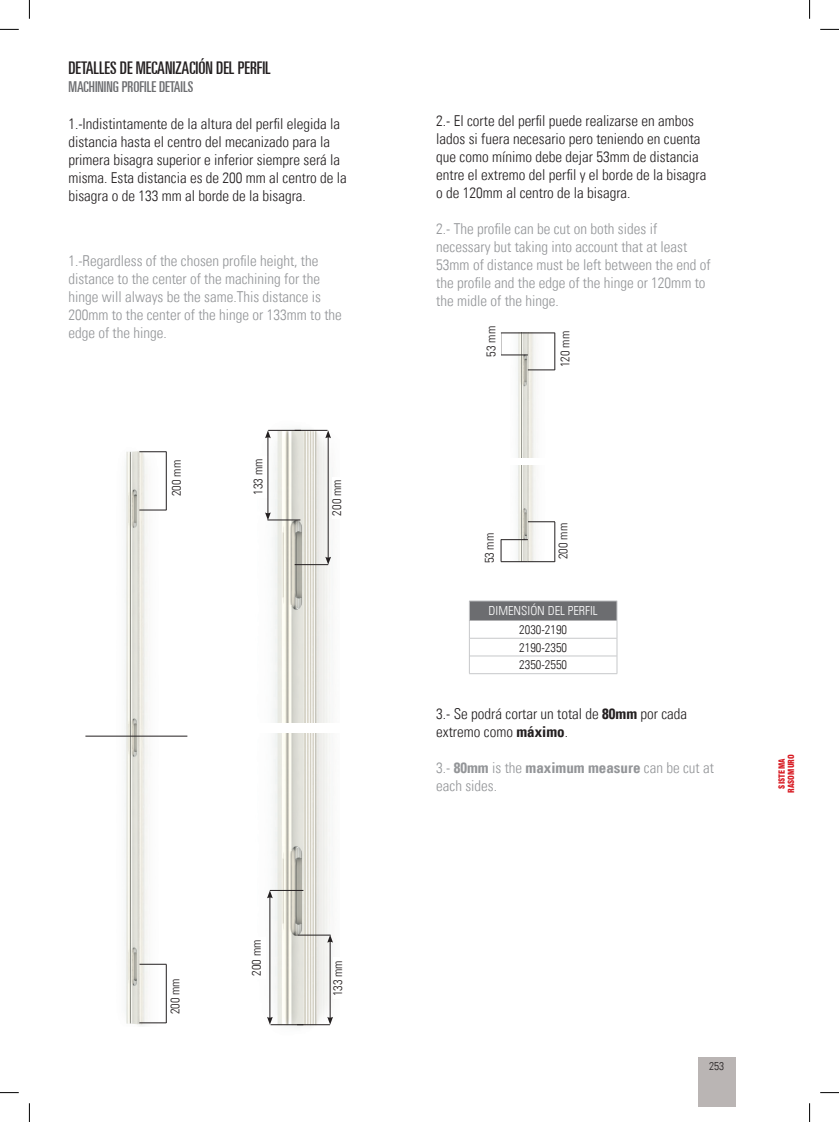
<style>
.page{position:relative;width:839px;height:1122px;background:#fff}
.page>*{position:absolute;margin:0;border:0;box-sizing:border-box;transform-origin:0 0}
.t1{font:ultra-condensed 17.5px "Univers LT";color:#231f20}
.t2{font:300 condensed 15px/18px "Univers LT";color:#231f20}
.t3{font:300 condensed 15px/18px "Univers LT";color:#939598}
.t4{font:ultra-condensed 15px "Univers LT";color:#6c6d70}
.t5{font:300 condensed 12.5px/17.8px "Univers LT";color:#231f20;text-align:justify}
.t6{font:300 condensed 12.5px "Univers LT";color:#fff}
.t7{font:300 condensed 11.25px "Univers LT";color:#231f20}
.t8{font:900 condensed 8.38px/9.4px "Swiss 721 BT";letter-spacing:.02em;color:#d7171f;text-align:center;scale:.95 1}
.s1{font-weight:700}
</style>
<div class="page">
<div style="left:697px;top:1057px;width:37px;height:50px;background:#bab5b4"></div>
<img style="left:265px;top:429px;width:66px;height:294px">
<div style="left:253px;top:456px;width:14px;height:41px;background:#fff"></div>
<hr style="left:294px;top:564px;width:34px;height:1px;background:#231f20">
<hr style="left:328px;top:436px;width:1px;height:123px;background:#231f20">
<svg style="left:325px;top:430px;width:6px;height:8px"></svg>
<svg style="left:325px;top:557px;width:6px;height:8px"></svg>
<hr style="left:267px;top:436px;width:1px;height:78px;background:#231f20">
<svg style="left:265px;top:430px;width:6px;height:8px"></svg>
<svg style="left:265px;top:512px;width:6px;height:8px"></svg>
<hr style="left:294px;top:430px;width:33px;height:1px;background:#231f20">
<hr style="left:268px;top:430px;width:33px;height:1px;background:#231f20">
<hr style="left:267px;top:520px;width:33px;height:1px;background:#231f20">
<img style="left:267px;top:733px;width:64px;height:293px">
<hr style="left:270px;top:890px;width:33px;height:1px;background:#231f20">
<hr style="left:269px;top:896px;width:1px;height:123px;background:#231f20">
<svg style="left:267px;top:1017px;width:6px;height:7px"></svg>
<svg style="left:267px;top:890px;width:6px;height:8px"></svg>
<hr style="left:330px;top:941px;width:1px;height:78px;background:#231f20">
<svg style="left:327px;top:1017px;width:6px;height:7px"></svg>
<svg style="left:327px;top:935px;width:6px;height:8px"></svg>
<hr style="left:270px;top:1024px;width:33px;height:1px;background:#231f20">
<hr style="left:297px;top:1024px;width:33px;height:1px;background:#231f20">
<hr style="left:297px;top:935px;width:33px;height:1px;background:#231f20">
<img style="left:85px;top:451px;width:103px;height:575px">
<svg style="left:139px;top:964px;width:27px;height:1px"></svg>
<svg style="left:139px;top:510px;width:27px;height:1px"></svg>
<svg style="left:139px;top:1022px;width:27px;height:1px"></svg>
<hr style="left:166px;top:451px;width:1px;height:59px;background:#231f20">
<hr style="left:166px;top:964px;width:1px;height:59px;background:#231f20">
<hr style="left:85px;top:736px;width:102px;height:1px;background:#231f20">
<div style="left:170px;top:975px;width:15px;height:42px;background:#fff"></div>
<div style="left:172px;top:457px;width:14px;height:42px;background:#fff"></div>
<svg style="left:139px;top:451px;width:27px;height:1px"></svg>
<svg style="left:469px;top:601px;width:148px;height:72px"></svg>
<hr style="left:469px;top:656px;width:147px;height:1px;background:#c7c8ca">
<hr style="left:469px;top:673px;width:148px;height:1px;background:#c7c8ca">
<img style="left:518px;top:465px;width:38px;height:97px">
<img style="left:518px;top:333px;width:38px;height:124px">
<svg style="left:528px;top:521px;width:27px;height:1px"></svg>
<svg style="left:527px;top:370px;width:27px;height:1px"></svg>
<hr style="left:554px;top:333px;width:1px;height:37px;background:#231f20">
<hr style="left:554px;top:522px;width:1px;height:40px;background:#231f20">
<svg style="left:501px;top:333px;width:53px;height:23px"></svg>
<svg style="left:500px;top:539px;width:54px;height:23px"></svg>
<svg style="left:0;top:29px;width:19px;height:1px"></svg>
<svg style="left:820px;top:29px;width:18px;height:1px"></svg>
<svg style="left:0;top:1092px;width:19px;height:1px"></svg>
<svg style="left:820px;top:1092px;width:18px;height:1px"></svg>
<svg style="left:29px;top:0;width:1px;height:19px"></svg>
<svg style="left:29px;top:1103px;width:1px;height:19px"></svg>
<svg style="left:809px;top:0;width:1px;height:19px"></svg>
<svg style="left:809px;top:1103px;width:1px;height:19px"></svg>
<p class="t1" style="left:68px;top:58px;width:204px">DETALLES DE MECANIZACIÓN DEL PERFIL</p>
<p class="t4" style="left:68px;top:78px;width:126px">MACHINING PROFILE DETAILS</p>
<p class="t2" style="left:68px;top:115px;width:280px">1.-Indistintamente de la altura del perfil elegida la distancia hasta el centro del mecanizado para la primera bisagra superior e inferior siempre será la misma. Esta distancia es de 200 mm al centro de la bisagra o de 133 mm al borde de la bisagra.</p>
<p class="t3" style="left:68px;top:252px;width:275px">1.-Regardless of the chosen profile height, the distance to the center of the machining for the hinge will always be the same.This distance is 200mm to the center of the hinge or 133mm to the edge of the hinge.</p>
<p class="t5" style="left:168px;top:496px;width:38px;rotate:-90deg">200 mm</p>
<p class="t5" style="left:249px;top:495px;width:38px;rotate:-90deg">133 mm</p>
<p class="t5" style="left:327px;top:515px;width:38px;rotate:-90deg">200 mm</p>
<p class="t5" style="left:166px;top:1014px;width:38px;rotate:-90deg">200 mm</p>
<p class="t5" style="left:247px;top:975px;width:38px;rotate:-90deg">200 mm</p>
<p class="t5" style="left:328px;top:996px;width:38px;rotate:-90deg">133 mm</p>
<p class="t2" style="left:436px;top:112px;width:271px">2.- El corte del perfil puede realizarse en ambos lados si fuera necesario pero teniendo en cuenta que como mínimo debe dejar 53mm de distancia entre el extremo del perfil y el borde de la bisagra o de 120mm al centro de la bisagra.</p>
<p class="t3" style="left:436px;top:220px;width:276px">2.- The profile can be cut on both sides if necessary but taking into account that at least 53mm of distance must be left between the end of the profile and the edge of the hinge or 120mm to the midle of the hinge.</p>
<p class="t5" style="left:482px;top:357px;width:32px;rotate:-90deg">53 mm</p>
<p class="t5" style="left:556px;top:367px;width:38px;rotate:-90deg">120 mm</p>
<p class="t5" style="left:480px;top:563px;width:32px;rotate:-90deg">53 mm</p>
<p class="t5" style="left:554px;top:559px;width:38px;rotate:-90deg">200 mm</p>
<p class="t6" style="left:488px;top:603px;width:111px">DIMENSIÓN DEL PERFIL</p>
<p class="t5" style="left:519px;top:620px;width:49px">2030-2190<br>2190-2350<br>2350-2550</p>
<p class="t2" style="left:436px;top:704px;width:252px">3.- Se podrá cortar un total de <span class="s1">80mm</span> por cada extremo como <span class="s1">máximo</span>.</p>
<p class="t3" style="left:436px;top:758px;width:279px">3.- <span class="s1">80mm</span> is the <span class="s1">maximum measure</span> can be cut at each sides.</p>
<p class="t8" style="left:776px;top:793px;width:43px;rotate:-90deg">SISTEMA<br>RASOMURO</p>
<p class="t7" style="left:708px;top:1059px;width:16px">253</p>
</div>
